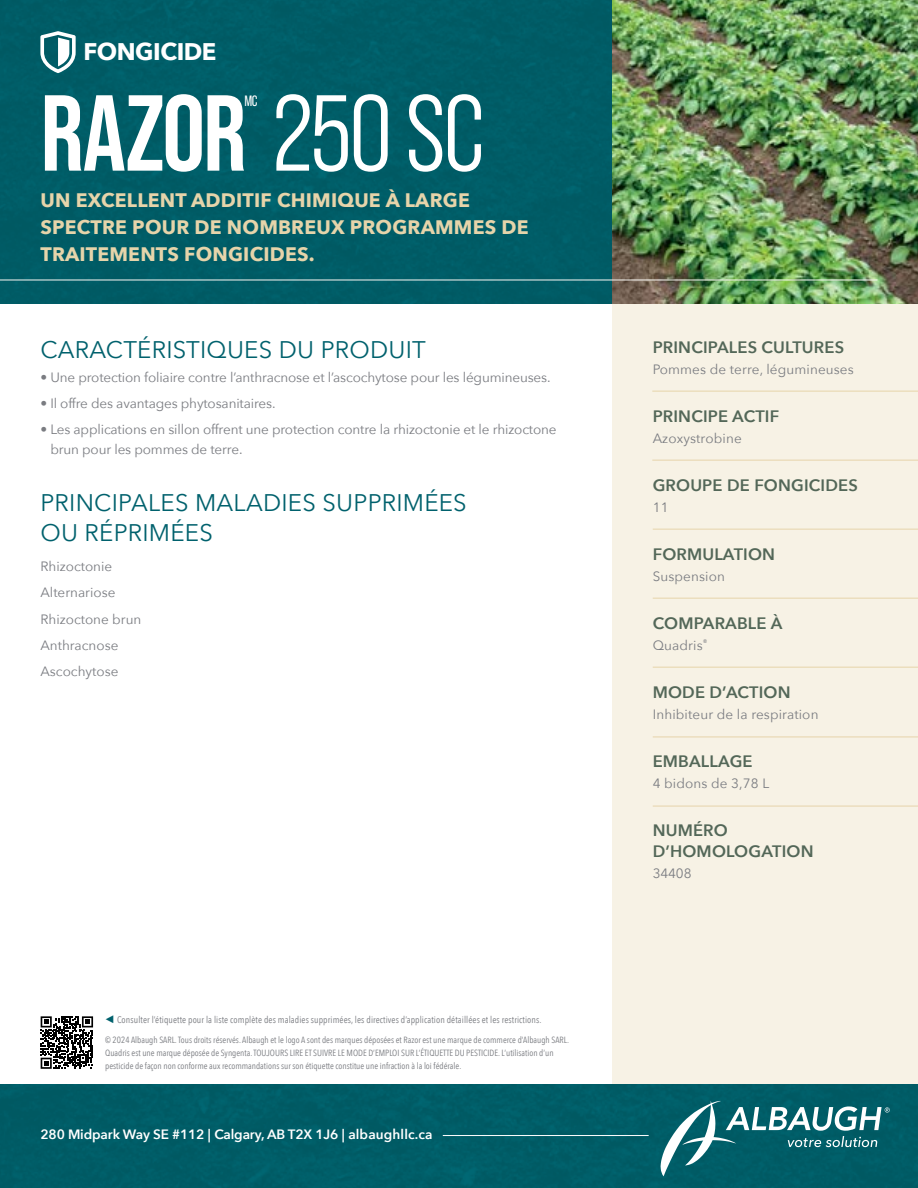
<style>
.page{position:relative;width:918px;height:1188px;background:#fff}
.page>*{position:absolute;margin:0;border:0;box-sizing:border-box;transform-origin:0 0}
.t1{font:700 107.7px "Bebas Neue Pro";letter-spacing:-.015em;color:#fff}
.t2{font:24px/30px "Avenir Next";letter-spacing:.01em;color:#00616d}
.t3{font:700 24px "Avenir Next";letter-spacing:-.02em;color:#fff}
.t4{font:700 19.5px/27px "Avenir Next";letter-spacing:.01em;color:#e6d4aa}
.t5{font:600 16.5px/21px "Avenir Next";letter-spacing:.01em;color:#536758}
.t6{font:15px "Bebas Neue Pro";color:#fff}
.t7{font:13.5px/26.2px "Avenir Next";letter-spacing:-.01em;color:#7a7c81}
.t8{font:13.5px "Avenir Next";letter-spacing:.01em;color:#7a7c81}
.t9{font:600 13.5px "Avenir Next";letter-spacing:-.01em;color:#fff}
.t10{font:9.45px "Avenir Next Condensed";letter-spacing:.01em;color:#7a7c81}
.t11{font:9px/12.8px "Avenir Next Condensed";color:#7a7c81}
.s1{font-family:"Bebas Neue Pro Middle";font-weight:400}
</style>
<div class="page">
<div style="left:0;top:0;width:612px;height:304px;background:#005c66"></div>
<div style="left:612px;top:302px;width:306px;height:799px;background:#f7f2e5"></div>
<hr style="left:652px;top:460px;width:266px;height:1px;background:#e6d4aa">
<hr style="left:652px;top:391px;width:266px;height:1px;background:#e6d4aa">
<hr style="left:653px;top:529px;width:265px;height:1px;background:#e6d4aa">
<hr style="left:653px;top:598px;width:265px;height:1px;background:#e6d4aa">
<hr style="left:653px;top:667px;width:265px;height:1px;background:#e6d4aa">
<hr style="left:653px;top:806px;width:265px;height:1px;background:#e6d4aa">
<hr style="left:653px;top:737px;width:265px;height:1px;background:#e6d4aa">
<div style="left:0;top:1084px;width:918px;height:104px;background:#005c66"></div>
<img style="left:612px;top:0;width:306px;height:304px">
<hr style="left:0;top:280px;width:878px;height:1px;background:#f9f8f4">
<hr style="left:443px;top:1135px;width:206px;height:1px;background:#fff">
<svg style="left:40px;top:31px;width:36px;height:42px"></svg>
<svg style="left:41px;top:1016px;width:52px;height:53px"></svg>
<svg style="left:661px;top:1101px;width:229px;height:75px;background:#2b7880"></svg>
<h2 class="t3" style="left:84px;top:31px;width:134px">FONGICIDE</h2>
<h1 class="t1" style="left:40px;top:72px;width:445px">RAZOR <span class="s1">250 SC</span></h1>
<h3 class="t6" style="left:244px;top:92px;width:15px">MC</h3>
<h3 class="t4" style="left:40px;top:186px;width:490px">UN EXCELLENT ADDITIF CHIMIQUE À LARGE<br>SPECTRE POUR DE NOMBREUX PROGRAMMES DE<br>TRAITEMENTS FONGICIDES.</h3>
<h2 class="t2" style="left:40px;top:334px;width:387px">CARACTÉRISTIQUES DU PRODUIT</h2>
<h3 class="t7" style="left:40px;top:364px;width:512px">• Une protection foliaire contre l’anthracnose et l’ascochytose pour les légumineuses.</h3>
<h3 class="t7" style="left:40px;top:390px;width:237px">• Il offre des avantages phytosanitaires.</h3>
<h3 class="t7" style="left:50px;top:419px;width:508px;line-height:19.5px;text-indent:-10px">• Les applications en sillon offrent une protection contre la rhizoctonie et le rhizoctone brun pour les pommes de terre.</h3>
<h2 class="t2" style="left:40px;top:487px;width:428px">PRINCIPALES MALADIES SUPPRIMÉES<br>OU RÉPRIMÉES</h2>
<h3 class="t7" style="left:40px;top:553px;width:102px">Rhizoctonie<br>Alternariose<br>Rhizoctone brun<br>Anthracnose<br>Ascochytose</h3>
<p class="t10" style="left:117px;top:1012px;width:426px">Consulter l’étiquette pour la liste complète des maladies supprimées, les directives d’application détaillées et les restrictions.</p>
<p class="t11" style="left:105px;top:1033px;width:465px">© 2024 Albaugh SARL. Tous droits réservés. Albaugh et le logo A sont des marques déposées et Razor est une marque de commerce d’Albaugh SARL.<br>Quadris est une marque déposée de Syngenta. TOUJOURS LIRE ET SUIVRE LE MODE D’EMPLOI SUR L’ÉTIQUETTE DU PESTICIDE. L’utilisation d’un pesticide de façon non conforme aux recommandations sur son étiquette constitue une infraction à la loi fédérale.</p>
<h3 class="t9" style="left:40px;top:1123px;width:394px">280 Midpark Way SE #112 | Calgary, AB T2X 1J6 | albaughllc.ca</h3>
<h3 class="t5" style="left:653px;top:336px;width:193px">PRINCIPALES CULTURES</h3>
<h3 class="t8" style="left:653px;top:357px;width:203px">Pommes de terre, légumineuses</h3>
<h3 class="t5" style="left:653px;top:405px;width:128px">PRINCIPE ACTIF</h3>
<h3 class="t8" style="left:653px;top:426px;width:91px">Azoxystrobine</h3>
<h3 class="t5" style="left:653px;top:474px;width:207px">GROUPE DE FONGICIDES</h3>
<h3 class="t7" style="left:653px;top:493px;width:17px">11</h3>
<h3 class="t5" style="left:653px;top:543px;width:124px">FORMULATION</h3>
<h3 class="t8" style="left:653px;top:564px;width:74px">Suspension</h3>
<h3 class="t5" style="left:653px;top:612px;width:131px">COMPARABLE À</h3>
<h3 class="t8" style="left:653px;top:633px;width:56px">Quadris<sup>®</sup></h3>
<h3 class="t5" style="left:653px;top:681px;width:139px">MODE D’ACTION</h3>
<h3 class="t8" style="left:653px;top:702px;width:167px">Inhibiteur de la respiration</h3>
<h3 class="t5" style="left:653px;top:750px;width:101px">EMBALLAGE</h3>
<h3 class="t8" style="left:653px;top:771px;width:118px">4 bidons de 3,78 L</h3>
<h3 class="t5" style="left:653px;top:819px;width:162px">NUMÉRO<br>D’HOMOLOGATION</h3>
<h3 class="t7" style="left:653px;top:859px;width:40px">34408</h3>
</div>
